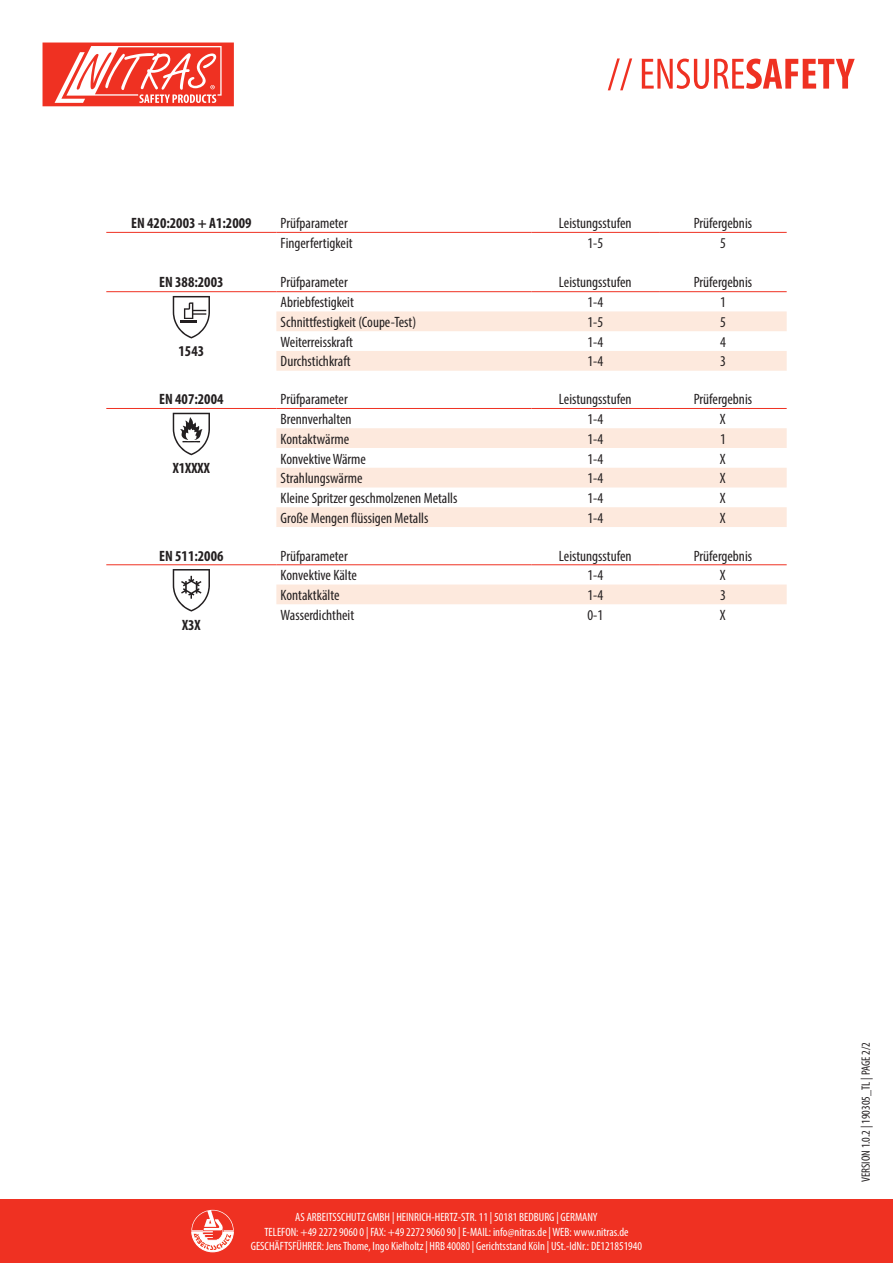
<style>
.page{position:relative;width:893px;height:1263px;background:#fff}
.page>*{position:absolute;margin:0;border:0;box-sizing:border-box;transform-origin:0 0}
.t1{font:condensed 15px "Myriad Pro";color:#231f20}
.t2{font:700 condensed 15px "Myriad Pro";color:#231f20}
.t3{font:condensed 12px/14.4px "Myriad Pro";color:#fff;text-align:center}
.t4{font:condensed 12px "Myriad Pro";color:#231f20}
</style>
<div class="page">
<div style="left:0;top:1199px;width:893px;height:64px;background:#ef3122"></div>
<svg style="left:608px;top:58px;width:247px;height:32px"></svg>
<svg style="left:191px;top:1210px;width:43px;height:42px"></svg>
<svg style="left:43px;top:43px;width:191px;height:63px"></svg>
<hr style="left:106px;top:232px;width:170px;height:1px;background:#ef3122">
<hr style="left:276px;top:232px;width:255px;height:1px;background:#ef3122">
<hr style="left:531px;top:232px;width:128px;height:1px;background:#ef3122">
<hr style="left:659px;top:232px;width:128px;height:1px;background:#ef3122">
<svg style="left:276px;top:311px;width:511px;height:60px"></svg>
<hr style="left:106px;top:291px;width:170px;height:1px;background:#ef3122">
<hr style="left:276px;top:291px;width:255px;height:1px;background:#ef3122">
<hr style="left:531px;top:291px;width:128px;height:1px;background:#ef3122">
<hr style="left:659px;top:291px;width:128px;height:1px;background:#ef3122">
<svg style="left:173px;top:296px;width:37px;height:42px"></svg>
<svg style="left:276px;top:428px;width:511px;height:99px;fill:#fde9dd"></svg>
<hr style="left:106px;top:408px;width:170px;height:1px;background:#ef3122">
<hr style="left:276px;top:408px;width:255px;height:1px;background:#ef3122">
<hr style="left:531px;top:408px;width:128px;height:1px;background:#ef3122">
<hr style="left:659px;top:408px;width:128px;height:1px;background:#ef3122">
<svg style="left:173px;top:413px;width:37px;height:42px"></svg>
<div style="left:276px;top:584px;width:511px;height:20px;background:#fde9dd"></div>
<hr style="left:106px;top:564px;width:170px;height:1px;background:#ef3122">
<hr style="left:276px;top:564px;width:255px;height:1px;background:#ef3122">
<hr style="left:531px;top:564px;width:128px;height:1px;background:#ef3122">
<hr style="left:659px;top:564px;width:128px;height:1px;background:#ef3122">
<svg style="left:173px;top:569px;width:37px;height:42px"></svg>
<p class="t2" style="left:131px;top:214px;width:122px">EN 420:2003 + A1:2009</p>
<p class="t1" style="left:281px;top:214px;width:69px">Prüfparameter</p>
<p class="t1" style="left:559px;top:214px;width:74px">Leistungsstufen</p>
<p class="t1" style="left:694px;top:214px;width:60px">Prüfergebnis</p>
<p class="t1" style="left:281px;top:234px;width:73px">Fingerfertigkeit</p>
<p class="t1" style="left:587px;top:234px;width:17px">1-5</p>
<p class="t1" style="left:720px;top:234px;width:7px">5</p>
<p class="t2" style="left:159px;top:273px;width:66px">EN 388:2003</p>
<p class="t1" style="left:281px;top:273px;width:69px">Prüfparameter</p>
<p class="t1" style="left:559px;top:273px;width:74px">Leistungsstufen</p>
<p class="t1" style="left:694px;top:273px;width:60px">Prüfergebnis</p>
<p class="t2" style="left:179px;top:342px;width:27px">1543</p>
<p class="t1" style="left:281px;top:293px;width:75px">Abriebfestigkeit</p>
<p class="t1" style="left:587px;top:293px;width:17px">1-4</p>
<p class="t1" style="left:720px;top:293px;width:7px">1</p>
<p class="t1" style="left:281px;top:313px;width:137px">Schnittfestigkeit (Coupe-Test)</p>
<p class="t1" style="left:587px;top:313px;width:17px">1-5</p>
<p class="t1" style="left:720px;top:313px;width:7px">5</p>
<p class="t1" style="left:281px;top:333px;width:74px">Weiterreisskraft</p>
<p class="t1" style="left:587px;top:333px;width:17px">1-4</p>
<p class="t1" style="left:720px;top:333px;width:7px">4</p>
<p class="t1" style="left:281px;top:352px;width:72px">Durchstichkraft</p>
<p class="t1" style="left:587px;top:352px;width:17px">1-4</p>
<p class="t1" style="left:720px;top:352px;width:7px">3</p>
<p class="t2" style="left:159px;top:390px;width:66px">EN 407:2004</p>
<p class="t1" style="left:281px;top:390px;width:69px">Prüfparameter</p>
<p class="t1" style="left:559px;top:390px;width:74px">Leistungsstufen</p>
<p class="t1" style="left:694px;top:390px;width:60px">Prüfergebnis</p>
<p class="t2" style="left:173px;top:459px;width:39px">X1XXXX</p>
<p class="t1" style="left:281px;top:410px;width:73px">Brennverhalten</p>
<p class="t1" style="left:587px;top:410px;width:17px">1-4</p>
<p class="t1" style="left:720px;top:410px;width:7px">X</p>
<p class="t1" style="left:281px;top:430px;width:70px">Kontaktwärme</p>
<p class="t1" style="left:587px;top:430px;width:17px">1-4</p>
<p class="t1" style="left:720px;top:430px;width:7px">1</p>
<p class="t1" style="left:281px;top:449px;width:87px">Konvektive Wärme</p>
<p class="t1" style="left:587px;top:449px;width:17px">1-4</p>
<p class="t1" style="left:720px;top:449px;width:7px">X</p>
<p class="t1" style="left:281px;top:469px;width:83px">Strahlungswärme</p>
<p class="t1" style="left:587px;top:469px;width:17px">1-4</p>
<p class="t1" style="left:720px;top:469px;width:7px">X</p>
<p class="t1" style="left:281px;top:489px;width:178px">Kleine Spritzer geschmolzenen Metalls</p>
<p class="t1" style="left:587px;top:489px;width:17px">1-4</p>
<p class="t1" style="left:720px;top:489px;width:7px">X</p>
<p class="t1" style="left:281px;top:509px;width:149px">Große Mengen flüssigen Metalls</p>
<p class="t1" style="left:587px;top:509px;width:17px">1-4</p>
<p class="t1" style="left:720px;top:509px;width:7px">X</p>
<p class="t2" style="left:159px;top:546px;width:66px">EN 511:2006</p>
<p class="t1" style="left:281px;top:546px;width:69px">Prüfparameter</p>
<p class="t1" style="left:559px;top:546px;width:74px">Leistungsstufen</p>
<p class="t1" style="left:694px;top:546px;width:60px">Prüfergebnis</p>
<p class="t2" style="left:182px;top:615px;width:20px">X3X</p>
<p class="t1" style="left:281px;top:566px;width:78px">Konvektive Kälte</p>
<p class="t1" style="left:587px;top:566px;width:17px">1-4</p>
<p class="t1" style="left:720px;top:566px;width:7px">X</p>
<p class="t1" style="left:281px;top:586px;width:60px">Kontaktkälte</p>
<p class="t1" style="left:587px;top:586px;width:17px">1-4</p>
<p class="t1" style="left:720px;top:586px;width:7px">3</p>
<p class="t1" style="left:281px;top:606px;width:75px">Wasserdichtheit</p>
<p class="t1" style="left:587px;top:606px;width:17px">0-1</p>
<p class="t1" style="left:720px;top:606px;width:7px">X</p>
<p class="t3" style="left:251px;top:1210px;width:393px">AS ARBEITSSCHUTZ GMBH | HEINRICH-HERTZ-STR. 11 | 50181 BEDBURG | GERMANY<br>TELEFON: +49 2272 9060 0 | FAX: +49 2272 9060 90 | E-MAIL: info@nitras.de | WEB: www.nitras.de<br>GESCHÄFTSFÜHRER: Jens Thome, Ingo Kielholtz | HRB 40080 | Gerichtsstand Köln | USt.-IdNr.: DE121851940</p>
<p class="t4" style="left:859px;top:1182px;width:141px;rotate:-90deg">VERSION 1.0.2 | 190305_TL | PAGE 2/2</p>
</div>
